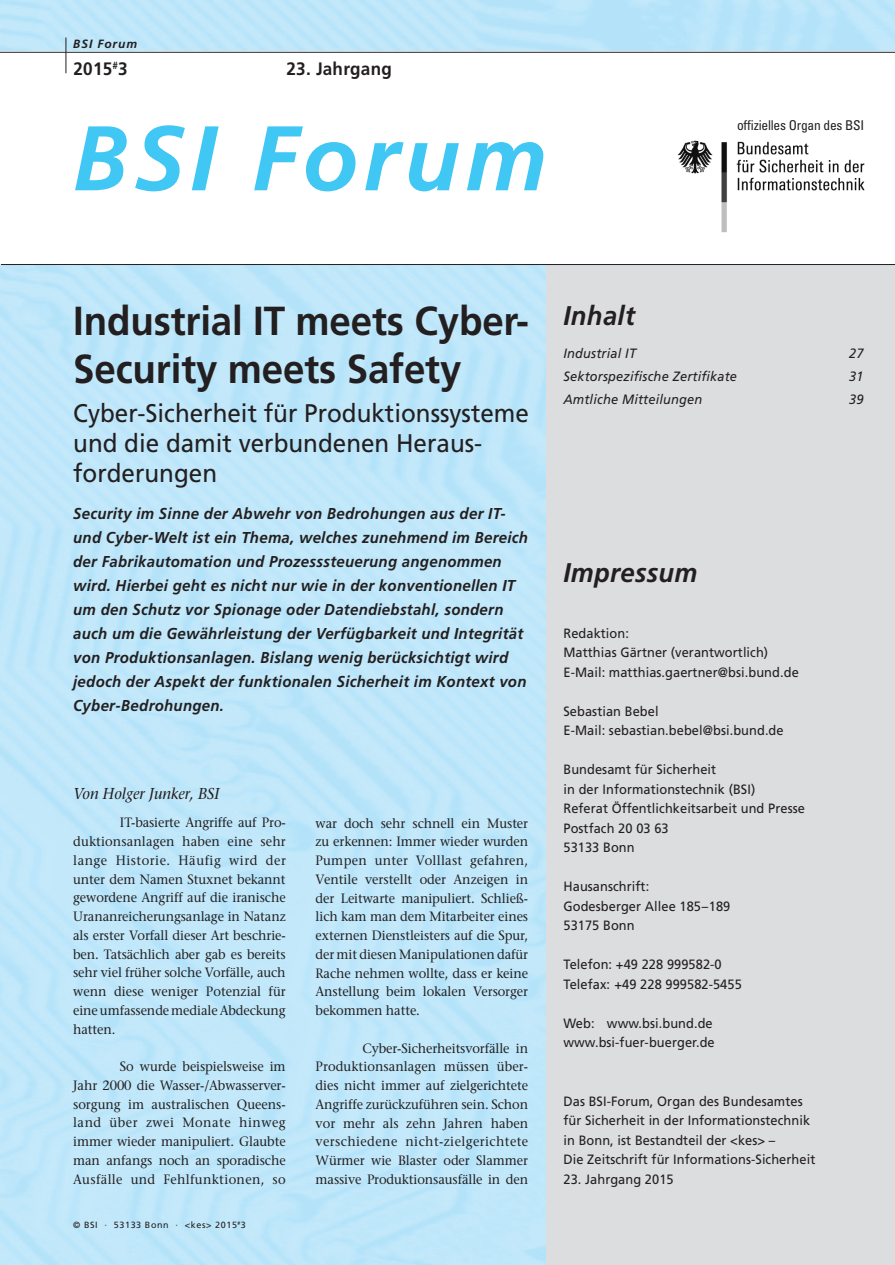
<style>
.page{position:relative;width:895px;height:1265px;background:#fff}
.page>*{position:absolute;margin:0;border:0;box-sizing:border-box;transform-origin:0 0}
.t1{font:italic 700 91.5px "Frutiger";letter-spacing:.055em;color:#40c7f4}
.t2{font:700 40.5px/48px "Frutiger";letter-spacing:-.005em;color:#231f20;scale:.95 1}
.t3{font:italic 700 27px "Frutiger";letter-spacing:.015em;color:#231f20;scale:.95 1}
.t4{font:25.5px/30px "Frutiger";color:#231f20;scale:.95 1}
.t5{font:700 18px "Frutiger";letter-spacing:.015em;color:#231f20;scale:.95 1}
.t6{font:italic 700 15.75px/24px "Frutiger";letter-spacing:.02em;color:#231f20;scale:.95 1}
.t7{font:italic 15.75px "Stone Serif";color:#231f20;scale:.95 1}
.t8{font:13.5px/18.8px "Stone Serif";letter-spacing:-.01em;color:#231f20;text-align:justify;scale:.95 1}
.t9{font:13.5px/19.5px "Frutiger";letter-spacing:.005em;color:#231f20;scale:.95 1}
.t10{font:italic 13.5px "Frutiger";letter-spacing:.015em;color:#231f20;scale:.95 1}
.t11{font:condensed 13.5px "Univers";letter-spacing:-.015em;color:#231f20}
.t12{font:italic 700 12px "Frutiger";letter-spacing:.075em;color:#231f20}
.t13{font:9px "Frutiger";letter-spacing:.065em;color:#231f20}
</style>
<div class="page">
<img style="left:0;top:0;width:895px;height:1265px">
<div style="left:546px;top:264px;width:349px;height:1001px;background:#dcdddf"></div>
<div style="left:0;top:52px;width:895px;height:213px;background:#fff"></div>
<hr style="left:0;top:52px;width:895px;height:1px;background:#231f20">
<hr style="left:66px;top:37px;width:1px;height:36px;background:#231f20">
<hr style="left:1px;top:264px;width:894px;height:1px;background:#231f20">
<img style="left:677px;top:140px;width:188px;height:93px">
<p class="t12" style="left:73px;top:37px;width:65px">BSI Forum</p>
<h3 class="t5" style="left:74px;top:58px;width:58px">2015<sup>#</sup>3</h3>
<h3 class="t5" style="left:286px;top:58px;width:112px">23. Jahrgang</h3>
<h1 class="t1" style="left:73px;top:105px;width:475px">BSI Forum</h1>
<p class="t11" style="left:737px;top:116px;width:129px">offizielles Organ des BSI</p>
<h2 class="t2" style="left:73px;top:297px;width:481px">Industrial IT meets Cyber-<br>Security meets Safety</h2>
<h3 class="t4" style="left:73px;top:398px;width:481px">Cyber-Sicherheit für Produktionssysteme und die damit verbundenen Heraus&shy;forderungen</h3>
<p class="t6" style="left:73px;top:501px;width:480px">Security im Sinne der Abwehr von Bedrohungen aus der IT&shy;und Cyber-Welt ist ein Thema, welches zunehmend im Bereich der Fabrikautomation und Prozesssteuerung angenommen wird. Hierbei geht es nicht nur wie in der konventionellen IT um den Schutz vor Spionage oder Datendiebstahl, sondern auch um die Gewährleistung der Verfügbarkeit und Integrität von Produktionsanlagen. Bislang wenig berücksichtigt wird jedoch der Aspekt der funktionalen Sicherheit im Kontext von Cyber-Bedrohungen.</p>
<p class="t7" style="left:73px;top:784px;width:155px">Von Holger Junker, BSI</p>
<p class="t8" style="left:73px;top:813px;width:225px;text-indent:47px">IT-basierte Angriffe auf Pro&shy;duktionsanlagen haben eine sehr lange Historie. Häufig wird der unter dem Namen Stuxnet bekannt gewordene Angriff auf die iranische Urananreicherungsanlage in Natanz als erster Vorfall dieser Art beschrie&shy;ben. Tatsächlich aber gab es bereits sehr viel früher solche Vorfälle, auch wenn diese weniger Potenzial für eine umfassende mediale Abdeckung hatten.</p>
<p class="t8" style="left:73px;top:1057px;width:225px;text-indent:47px">So wurde beispielsweise im Jahr 2000 die Wasser-/Abwasserver&shy;sorgung im australischen Queens&shy;land über zwei Monate hinweg immer wieder manipuliert. Glaubte man anfangs noch an sporadische Ausfälle und Fehlfunktionen, so</p>
<p class="t13" style="left:73px;top:1219px;width:174px">© BSI · 53133 Bonn · &lt;kes&gt; 2015<sup>#</sup>3</p>
<p class="t8" style="left:316px;top:813px;width:225px">war doch sehr schnell ein Muster zu erkennen: Immer wieder wurden Pumpen unter Volllast gefahren, Ventile verstellt oder Anzeigen in der Leitwarte manipuliert. Schließ&shy;lich kam man dem Mitarbeiter eines externen Dienstleisters auf die Spur, der mit diesen Manipulationen dafür Rache nehmen wollte, dass er keine Anstellung beim lokalen Versorger bekommen hatte.</p>
<p class="t8" style="left:316px;top:1038px;width:225px;text-indent:47px">Cyber-Sicherheitsvorfälle in Produktionsanlagen müssen über&shy;dies nicht immer auf zielgerichtete Angriffe zurückzuführen sein. Schon vor mehr als zehn Jahren haben verschiedene nicht-zielgerichtete Würmer wie Blaster oder Slammer massive Produktionsausfälle in den</p>
<h3 class="t3" style="left:563px;top:299px;width:77px">Inhalt</h3>
<p class="t10" style="left:563px;top:346px;width:78px">Industrial IT</p>
<p class="t10" style="left:849px;top:346px;width:17px">27</p>
<p class="t10" style="left:563px;top:369px;width:184px">Sektorspezifische Zertifikate</p>
<p class="t10" style="left:849px;top:369px;width:17px">31</p>
<p class="t10" style="left:563px;top:392px;width:148px">Amtliche Mitteilungen</p>
<p class="t10" style="left:849px;top:392px;width:17px">39</p>
<h3 class="t3" style="left:563px;top:557px;width:143px">Impressum</h3>
<p class="t9" style="left:563px;top:623px;width:249px">Redaktion:<br>Matthias Gärtner (verantwortlich)<br>E-Mail: matthias.gaertner@bsi.bund.de</p>
<p class="t9" style="left:563px;top:701px;width:233px">Sebastian Bebel<br>E-Mail: sebastian.bebel@bsi.bund.de</p>
<p class="t9" style="left:563px;top:759px;width:256px">Bundesamt für Sicherheit<br>in der Informationstechnik (BSI)<br>Referat Öffentlichkeitsarbeit und Presse<br>Postfach 20 03 63<br>53133 Bonn</p>
<p class="t9" style="left:563px;top:876px;width:177px">Hausanschrift:<br>Godesberger Allee 185–189<br>53175 Bonn</p>
<p class="t9" style="left:563px;top:954px;width:189px">Telefon: +49 228 999582-0<br>Telefax: +49 228 999582-5455</p>
<p class="t9" style="left:563px;top:1013px;width:161px">Web: www.bsi.bund.de www.bsi-fuer-buerger.de</p>
<p class="t9" style="left:563px;top:1091px;width:267px">Das BSI-Forum, Organ des Bundesamtes für Sicherheit in der Informationstechnik in Bonn, ist Bestandteil der &lt;kes&gt; –<br>Die Zeitschrift für Informations-Sicherheit</p>
<p class="t9" style="left:563px;top:1169px;width:118px">23. Jahrgang 2015</p>
</div>
